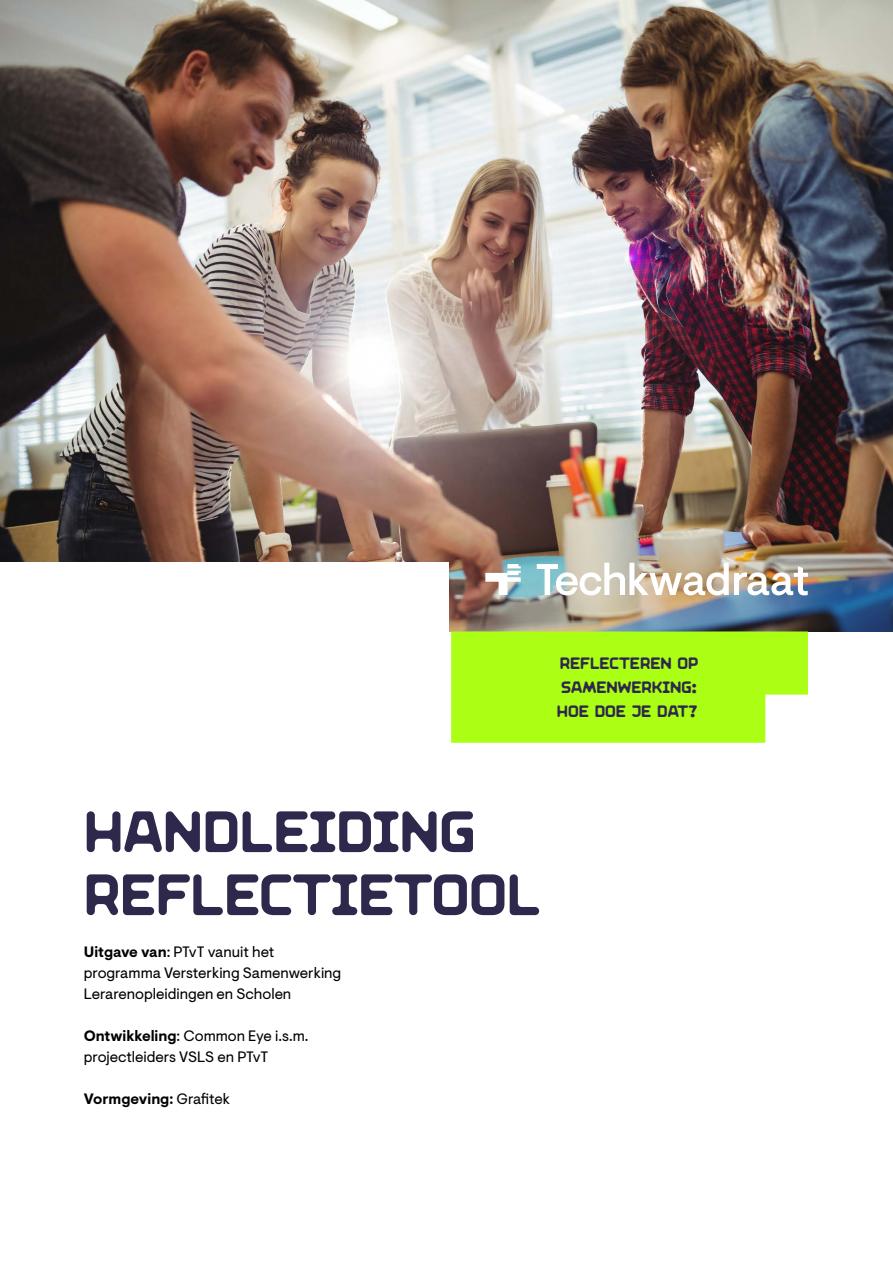
<style>
.page{position:relative;width:893px;height:1263px;background:#fff}
.page>*{position:absolute;margin:0;border:0;box-sizing:border-box;transform-origin:0 0}
.t1{font:58.2px/63px "Maria Unconnected";color:#2e284c}
.t2{font:16.5px/24px "Maria Unconnected";color:#2e284c;text-align:justify}
.t3{font:15px/21px "Visuelt Pro";color:#000}
.t4{font:700 15px "Visuelt Pro";color:#000}
.s1{font-weight:700}
.s2{font-weight:400}
</style>
<div class="page">
<img style="left:0;top:0;width:893px;height:631px">
<svg style="left:451px;top:631px;width:357px;height:112px;background:#affe21"></svg>
<div style="left:0;top:563px;width:449px;height:121px;background:#fff"></div>
<svg style="left:485px;top:564px;width:36px;height:31px"></svg>
<img style="left:537px;top:563px;width:271px;height:32px">
<p class="t2" style="left:557px;top:652px;width:143px">REFLECTEREN OP SAMENWERKING:<br>HOE DOE JE DAT?</p>
<h1 class="t1" style="left:84px;top:800px;width:458px">HANDLEIDING<br>REFLECTIETOOL</h1>
<p class="t3" style="left:84px;top:942px;width:259px"><span class="s1">Uitgave van</span>: PTvT vanuit het programma Versterking Samenwerking<br>Lerarenopleidingen en Scholen</p>
<p class="t3" style="left:84px;top:1026px;width:226px"><span class="s1">Ontwikkeling</span>: Common Eye i.s.m. projectleiders VSLS en PTvT</p>
<p class="t4" style="left:84px;top:1090px;width:148px">Vormgeving: <span class="s2">Grafitek</span></p>
</div>
